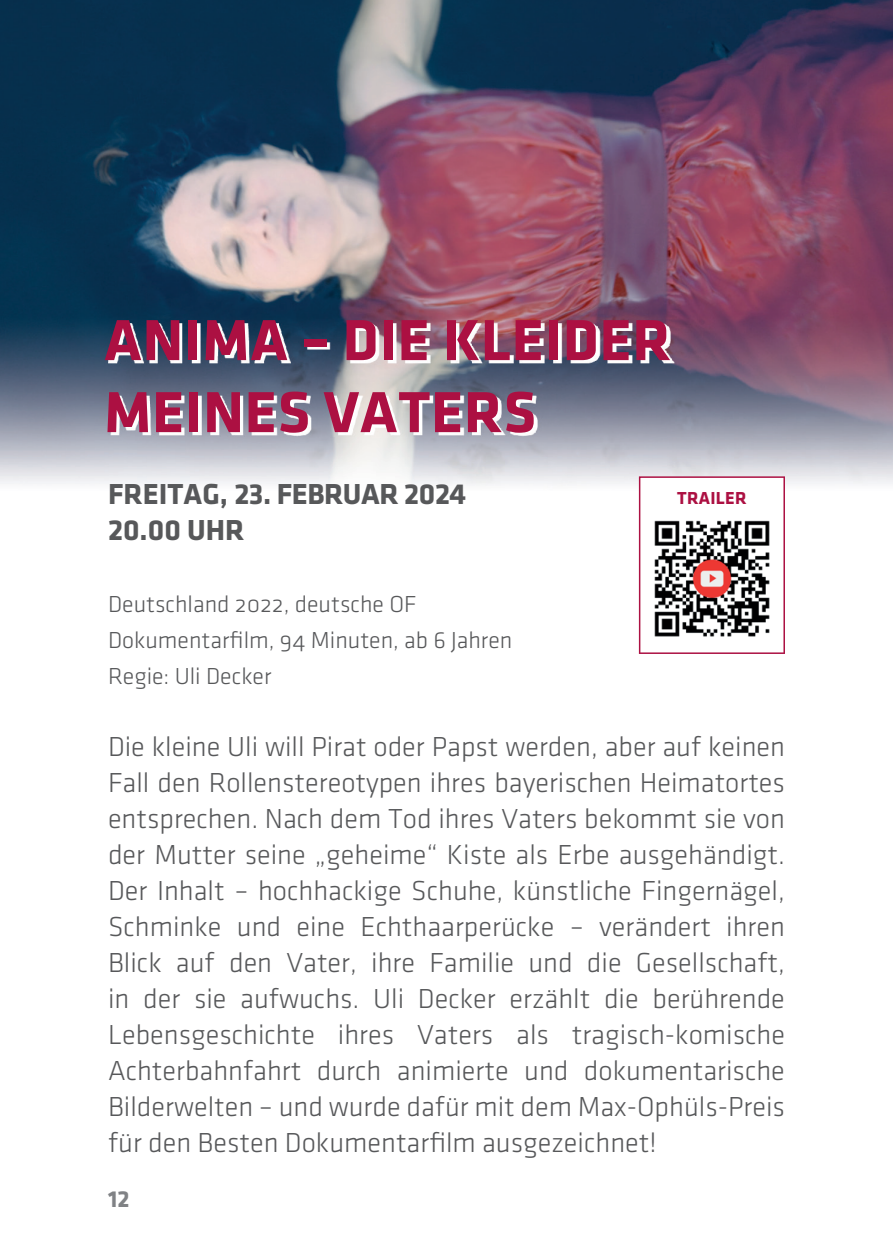
<style>
.page{position:relative;width:893px;height:1259px;background:#fff}
.page>*{position:absolute;margin:0;border:0;box-sizing:border-box;transform-origin:0 0}
.t1{font:700 60px/72px "Klavika";letter-spacing:.015em;color:#ac1042}
.t2{font:700 30px/36px "Klavika";letter-spacing:-.01em;color:#57585a}
.t3{font:28.5px/36px "Klavika Light OSF";color:#57585a;text-align:justify}
.t4{font:24px/36px "Klavika Light OSF";color:#57585a}
.t5{font:700 24px "Klavika";color:#808285}
.t6{font:700 18px "Klavika";letter-spacing:.015em;color:#ac1042}
</style>
<div class="page">
<img style="left:0;top:0;width:893px;height:506px">
<img style="left:108px;top:323px;width:566px;height:113px">
<svg style="left:639px;top:476px;width:146px;height:178px"></svg>
<img style="left:648px;top:514px;width:128px;height:128px">
<h1 class="t1" style="left:104px;top:304px;width:568px">ANIMA – DIE KLEIDER<br>MEINES VATERS</h1>
<p class="t2" style="left:108px;top:476px;width:360px">FREITAG, 23. FEBRUAR 2024<br>20.00 UHR</p>
<p class="t4" style="left:108px;top:586px;width:406px">Deutschland 2022, deutsche OF<br>Dokumentarfilm, 94 Minuten, ab 6 Jahren<br>Regie: Uli Decker</p>
<p class="t6" style="left:677px;top:488px;width:71px">TRAILER</p>
<p class="t3" style="left:108px;top:729px;width:679px">Die kleine Uli will Pirat oder Papst werden, aber auf keinen Fall den Rollenstereotypen ihres bayerischen Heimatortes entsprechen. Nach dem Tod ihres Vaters bekommt sie von der Mutter seine „geheime“ Kiste als Erbe ausgehändigt.<br>Der Inhalt – hochhackige Schuhe, künstliche Fingernägel, Schminke und eine Echthaarperücke – verändert ihren Blick auf den Vater, ihre Familie und die Gesellschaft, in der sie aufwuchs. Uli Decker erzählt die berührende Lebensgeschichte ihres Vaters als tragisch-komische Achterbahnfahrt durch animierte und dokumentarische Bilderwelten – und wurde dafür mit dem Max-Ophüls-Preis für den Besten Dokumentarfilm ausgezeichnet!</p>
<p class="t5" style="left:108px;top:1186px;width:23px">12</p>
</div>
